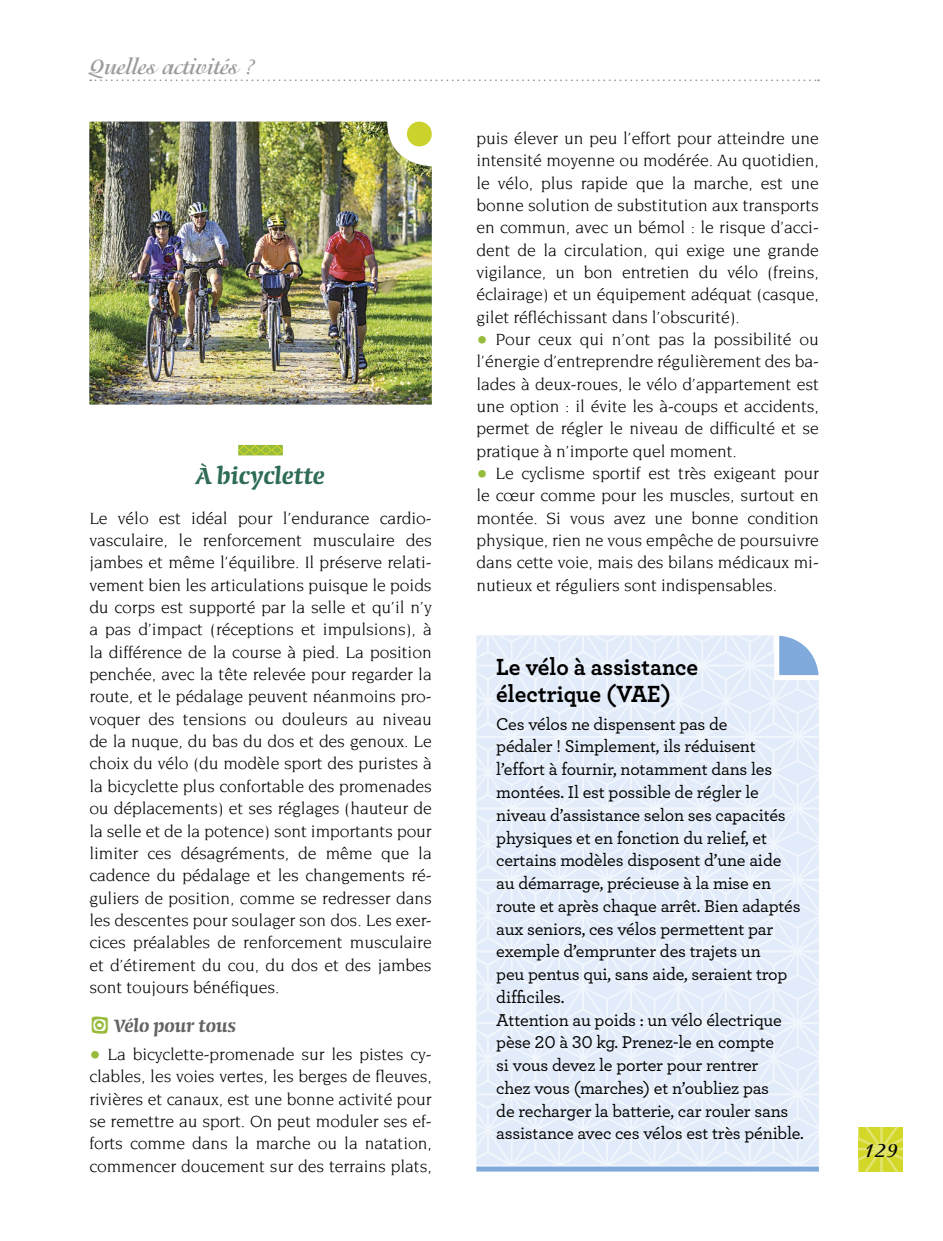
<style>
.page{position:relative;width:943px;height:1241px;background:#fff}
.page>*{position:absolute;margin:0;border:0;box-sizing:border-box;transform-origin:0 0}
.t1{font:600 29.75px "Conga Brava Stencil Std";color:#2e6c54}
.t2{font:700 24.5px/27.1px "Archer";color:#000;scale:.95 1}
.t3{font:700 22.75px "Isadora";color:#9c9b9b}
.t4{font:600 22.75px "Conga Brava Stencil Std";color:#636363}
.t5{font:700 21px "Isadora";color:#000}
.t6{font:17.85px/22.8px "Archer Medium LF";letter-spacing:-.01em;color:#000}
.t7{font:17.5px/22.4px "Novarese";letter-spacing:-.005em;color:#000;text-align:justify}
.s1{font-size:22.75px;color:#97bb3a}
</style>
<div class="page">
<svg style="left:90px;top:79px;width:729px;height:2px"></svg>
<svg style="left:858px;top:1127px;width:45px;height:44px;background:#d8db40"></svg>
<svg style="left:238px;top:444px;width:45px;height:12px"></svg>
<img style="left:89px;top:122px;width:343px;height:282px">
<div style="left:407px;top:122px;width:25px;height:24px;background:#cad22b;border-radius:50%"></div>
<svg style="left:476px;top:635px;width:343px;height:531px"></svg>
<div style="left:476px;top:1166px;width:343px;height:5px;background:#80aadc"></div>
<h3 class="t3" style="left:89px;top:54px;width:168px">Quelles activités ?</h3>
<h1 class="t1" style="left:196px;top:462px;width:130px">À bicyclette</h1>
<p class="t7" style="left:89px;top:506px;width:344px">Le vélo est idéal pour l’endurance cardio&shy;vasculaire, le renforcement musculaire des jambes et même l’équilibre. Il préserve relati&shy;vement bien les articulations puisque le poids du corps est supporté par la selle et qu’il n’y a pas d’impact (réceptions et impulsions), à la différence de la course à pied. La position penchée, avec la tête relevée pour regarder la route, et le pédalage peuvent néanmoins pro&shy;voquer des tensions ou douleurs au niveau de la nuque, du bas du dos et des genoux. Le choix du vélo (du modèle sport des puristes à la bicyclette plus confortable des promenades ou déplacements) et ses réglages (hauteur de la selle et de la potence) sont importants pour limiter ces désagréments, de même que la cadence du pédalage et les changements ré&shy;guliers de position, comme se redresser dans les descentes pour soulager son dos. Les exer&shy;cices préalables de renforcement musculaire et d’étirement du cou, du dos et des jambes sont toujours bénéfiques.</p>
<h3 class="t4" style="left:114px;top:1014px;width:123px">Vélo pour tous</h3>
<p class="t7" style="left:89px;top:1042px;width:344px"><span class="s1">•</span> La bicyclette-promenade sur les pistes cy&shy;clables, les voies vertes, les berges de fleuves, rivières et canaux, est une bonne activité pour se remettre au sport. On peut moduler ses ef&shy;forts comme dans la marche ou la natation, commencer doucement sur des terrains plats,</p>
<p class="t7" style="left:476px;top:127px;width:344px">puis élever un peu l’effort pour atteindre une intensité moyenne ou modérée. Au quotidien, le vélo, plus rapide que la marche, est une bonne solution de substitution aux transports en commun, avec un bémol : le risque d’acci&shy;dent de la circulation, qui exige une grande vigilance, un bon entretien du vélo (freins, éclairage) et un équipement adéquat (casque, gilet réfléchissant dans l’obscurité).</p>
<p class="t7" style="left:476px;top:328px;width:344px"><span class="s1">•</span> Pour ceux qui n’ont pas la possibilité ou l’énergie d’entreprendre régulièrement des ba&shy;lades à deux-roues, le vélo d’appartement est une option : il évite les à-coups et accidents, permet de régler le niveau de difficulté et se pratique à n’importe quel moment.</p>
<p class="t7" style="left:476px;top:462px;width:344px"><span class="s1">•</span> Le cyclisme sportif est très exigeant pour le cœur comme pour les muscles, surtout en montée. Si vous avez une bonne condition physique, rien ne vous empêche de poursuivre dans cette voie, mais des bilans médicaux mi&shy;nutieux et réguliers sont indispensables.</p>
<h2 class="t2" style="left:496px;top:651px;width:214px">Le vélo à assistance électrique (VAE)</h2>
<p class="t6" style="left:496px;top:711px;width:309px">Ces vélos ne dispensent pas de<br>pédaler ! Simplement, ils réduisent l’effort à fournir, notamment dans les montées. Il est possible de régler le niveau d’assistance selon ses capacités physiques et en fonction du relief, et certains modèles disposent d’une aide au démarrage, précieuse à la mise en route et après chaque arrêt. Bien adaptés aux seniors, ces vélos permettent par exemple d’emprunter des trajets un<br>peu pentus qui, sans aide, seraient trop difficiles.<br>Attention au poids : un vélo électrique pèse 20 à 30 kg. Prenez-le en compte<br>si vous devez le porter pour rentrer<br>chez vous (marches) et n’oubliez pas<br>de recharger la batterie, car rouler sans assistance avec ces vélos est très pénible.</p>
<p class="t5" style="left:863px;top:1137px;width:37px">129</p>
</div>
